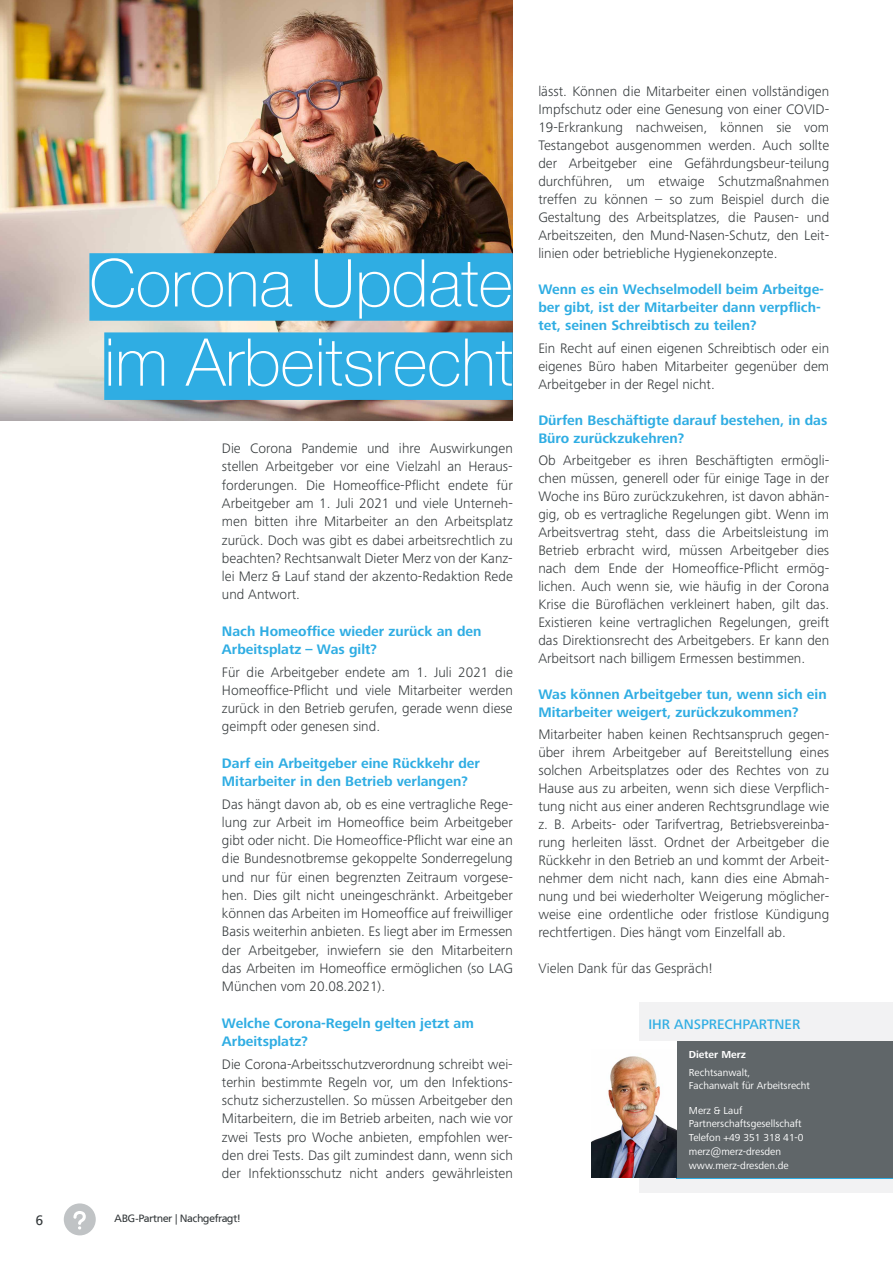
<style>
.page{position:relative;width:893px;height:1263px;background:#fff}
.page>*{position:absolute;margin:0;border:0;box-sizing:border-box;transform-origin:0 0}
.t1{font:100 66px/79.2px "Helvetica Neue LT Std";color:#fff}
.t2{font:300 14.25px/18px "Frutiger Next";color:#33383a;text-align:justify}
.t3{font:700 14.25px/18px "Frutiger Next";color:#2fade3}
.t4{font:500 14.25px "Frutiger Next";color:#2fade3}
.t5{font:13.5px "Frutiger BSK";color:#33383a}
.t6{font:10.5px/12.6px "Frutiger Next";color:#fff}
.t7{font:10.5px "Frutiger BSK";color:#33383a}
.t8{font:700 10.5px "Frutiger Next";color:#fff}
</style>
<div class="page">
<img style="left:0;top:0;width:512px;height:421px">
<div style="left:640px;top:1002px;width:253px;height:190px;background:#f2f2f3"></div>
<div style="left:676px;top:1042px;width:217px;height:136px;background:#606669"></div>
<div style="left:591px;top:1042px;width:85px;height:136px;background:#fff"></div>
<img style="left:591px;top:1056px;width:85px;height:122px">
<svg style="left:64px;top:1203px;width:32px;height:32px"></svg>
<div style="left:89px;top:253px;width:424px;height:68px;background:#2fade3"></div>
<div style="left:104px;top:332px;width:409px;height:68px;background:#2fade3"></div>
<h1 class="t1" style="left:89px;top:243px;width:425px">Corona Update im Arbeitsrecht</h1>
<p class="t2" style="left:222px;top:439px;width:292px">Die Corona Pandemie und ihre Auswirkungen stellen Arbeitgeber vor eine Vielzahl an Heraus&shy;forderungen. Die Homeoffice-Pflicht endete für Arbeitgeber am 1. Juli 2021 und viele Unterneh&shy;men bitten ihre Mitarbeiter an den Arbeitsplatz zurück. Doch was gibt es dabei arbeitsrechtlich zu beachten? Rechtsanwalt Dieter Merz von der Kanz&shy;lei Merz &amp; Lauf stand der akzento-Redaktion Rede und Antwort.</p>
<p class="t3" style="left:222px;top:622px;width:261px">Nach Homeoffice wieder zurück an den<br>Arbeitsplatz – Was gilt?</p>
<p class="t2" style="left:222px;top:663px;width:292px">Für die Arbeitgeber endete am 1. Juli 2021 die Homeoffice-Pflicht und viele Mitarbeiter werden zurück in den Betrieb gerufen, gerade wenn diese geimpft oder genesen sind.</p>
<p class="t3" style="left:222px;top:754px;width:260px">Darf ein Arbeitgeber eine Rückkehr der<br>Mitarbeiter in den Betrieb verlangen?</p>
<p class="t2" style="left:222px;top:795px;width:292px">Das hängt davon ab, ob es eine vertragliche Rege&shy;lung zur Arbeit im Homeoffice beim Arbeitgeber gibt oder nicht. Die Homeoffice-Pflicht war eine an die Bundesnotbremse gekoppelte Sonderregelung und nur für einen begrenzten Zeitraum vorgese&shy;hen. Dies gilt nicht uneingeschränkt. Arbeitgeber können das Arbeiten im Homeoffice auf freiwilliger Basis weiterhin anbieten. Es liegt aber im Ermessen der Arbeitgeber, inwiefern sie den Mitarbeitern das Arbeiten im Homeoffice ermöglichen (so LAG München vom 20.08.2021).</p>
<p class="t3" style="left:222px;top:1014px;width:253px">Welche Corona-Regeln gelten jetzt am<br>Arbeitsplatz?</p>
<p class="t2" style="left:222px;top:1054px;width:292px">Die Corona-Arbeitsschutzverordnung schreibt wei&shy;terhin bestimmte Regeln vor, um den Infektions&shy;schutz sicherzustellen. So müssen Arbeitgeber den Mitarbeitern, die im Betrieb arbeiten, nach wie vor zwei Tests pro Woche anbieten, empfohlen wer&shy;den drei Tests. Das gilt zumindest dann, wenn sich der Infektionsschutz nicht anders gewährleisten</p>
<p class="t5" style="left:36px;top:1212px;width:9px">6</p>
<p class="t7" style="left:115px;top:1212px;width:127px">ABG-Partner | Nachgefragt!</p>
<p class="t2" style="left:538px;top:83px;width:292px">lässt. Können die Mitarbeiter einen vollständigen Impfschutz oder eine Genesung von einer COVID-19-Erkrankung nachweisen, können sie vom Testangebot ausgenommen werden. Auch sollte der Arbeitgeber eine Gefährdungsbeur-teilung durchführen, um etwaige Schutzmaßnahmen treffen zu können – so zum Beispiel durch die Gestaltung des Arbeitsplatzes, die Pausen- und Arbeitszeiten, den Mund-Nasen-Schutz, den Leit&shy;linien oder betriebliche Hygienekonzepte.</p>
<p class="t3" style="left:538px;top:281px;width:287px">Wenn es ein Wechselmodell beim Arbeitge&shy;ber gibt, ist der Mitarbeiter dann verpflich&shy;tet, seinen Schreibtisch zu teilen?</p>
<p class="t2" style="left:538px;top:339px;width:292px">Ein Recht auf einen eigenen Schreibtisch oder ein eigenes Büro haben Mitarbeiter gegenüber dem Arbeitgeber in der Regel nicht.</p>
<p class="t3" style="left:538px;top:411px;width:291px">Dürfen Beschäftigte darauf bestehen, in das<br>Büro zurückzukehren?</p>
<p class="t2" style="left:538px;top:451px;width:292px">Ob Arbeitgeber es ihren Beschäftigten ermögli&shy;chen müssen, generell oder für einige Tage in der Woche ins Büro zurückzukehren, ist davon abhän&shy;gig, ob es vertragliche Regelungen gibt. Wenn im Arbeitsvertrag steht, dass die Arbeitsleistung im Betrieb erbracht wird, müssen Arbeitgeber dies nach dem Ende der Homeoffice-Pflicht ermög&shy;lichen. Auch wenn sie, wie häufig in der Corona Krise die Büroflächen verkleinert haben, gilt das.<br>Existieren keine vertraglichen Regelungen, greift das Direktionsrecht des Arbeitgebers. Er kann den Arbeitsort nach billigem Ermessen bestimmen.</p>
<p class="t3" style="left:538px;top:685px;width:290px">Was können Arbeitgeber tun, wenn sich ein<br>Mitarbeiter weigert, zurückzukommen?</p>
<p class="t2" style="left:538px;top:725px;width:292px">Mitarbeiter haben keinen Rechtsanspruch gegen&shy;über ihrem Arbeitgeber auf Bereitstellung eines solchen Arbeitsplatzes oder des Rechtes von zu Hause aus zu arbeiten, wenn sich diese Verpflich&shy;tung nicht aus einer anderen Rechtsgrundlage wie z. B. Arbeits- oder Tarifvertrag, Betriebsvereinba&shy;rung herleiten lässt. Ordnet der Arbeitgeber die Rückkehr in den Betrieb an und kommt der Arbeit&shy;nehmer dem nicht nach, kann dies eine Abmah&shy;nung und bei wiederholter Weigerung möglicher&shy;weise eine ordentliche oder fristlose Kündigung rechtfertigen. Dies hängt vom Einzelfall ab.</p>
<p class="t2" style="left:538px;top:959px;width:176px">Vielen Dank für das Gespräch!</p>
<p class="t4" style="left:648px;top:1016px;width:153px">IHR ANSPRECHPARTNER</p>
<p class="t8" style="left:689px;top:1049px;width:59px">Dieter Merz</p>
<p class="t6" style="left:689px;top:1066px;width:123px">Rechtsanwalt,<br>Fachanwalt für Arbeitsrecht</p>
<p class="t6" style="left:689px;top:1104px;width:114px">Merz &amp; Lauf<br>Partnerschaftsgesellschaft</p>
<p class="t6" style="left:689px;top:1130px;width:116px;line-height:14.2px">Telefon +49 351 318 41-0 merz@merz-dresden www.merz-dresden.de</p>
</div>
